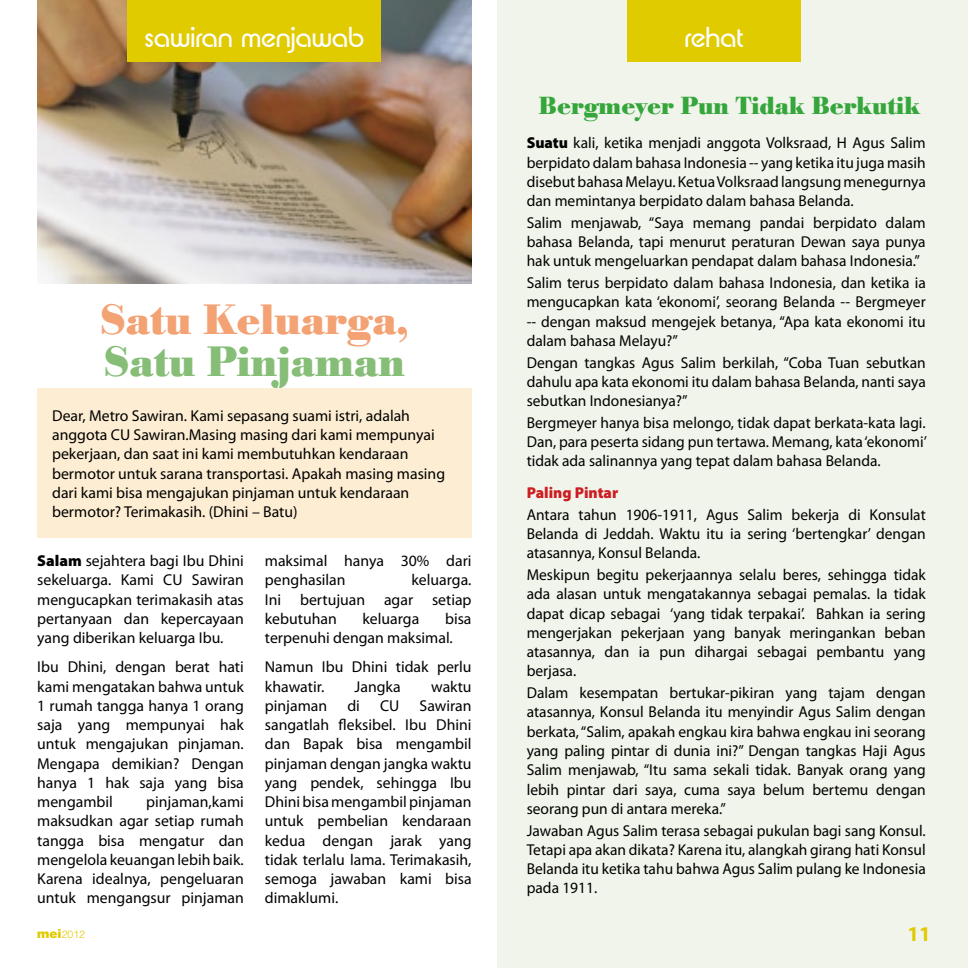
<style>
.page{position:relative;width:968px;height:968px;background:#fff}
.page>*{position:absolute;margin:0;border:0;box-sizing:border-box;transform-origin:0 0}
.t1{font:42px "Poster";color:#f3a274}
.t2{font:42px "Poster";color:#86be78}
.t3{font:28px "Brian Becker";color:#fff}
.t4{font:24.5px "Poster";color:#35a63b}
.t5{font:700 21px "Myriad Pro";color:#e0ca00}
.t6{font:15.75px/19.2px "Myriad Pro";color:#000;text-align:justify}
.t7{font:900 15.75px "Myriad Pro";color:#cc1d22}
.t8{font:300 10.5px "Helvetica LT Std";color:#e0ca00}
.s1{font-weight:900}
.s2{font-weight:900;font-size:12.25px}
</style>
<div class="page">
<div style="left:37px;top:388px;width:434px;height:150px;background:#fdedd2"></div>
<div style="left:497px;top:0;width:470px;height:967px;background:#f1f4ea"></div>
<div style="left:627px;top:0;width:173px;height:62px;background:#e0ca00"></div>
<img style="left:37px;top:0;width:434px;height:284px">
<div style="left:128px;top:0;width:253px;height:62px;background:#e0ca00"></div>
<h2 class="t3" style="left:145px;top:21px;width:221px">sawiran menjawab</h2>
<h1 class="t1" style="left:100px;top:294px;width:309px">Satu Keluarga,</h1>
<h1 class="t2" style="left:104px;top:336px;width:302px">Satu Pinjaman</h1>
<p class="t6" style="left:52px;top:405px;width:394px;text-align:left">Dear, Metro Sawiran. Kami sepasang suami istri, adalah anggota CU Sawiran.Masing masing dari kami mempunyai pekerjaan, dan saat ini kami membutuhkan kendaraan bermotor untuk sarana transportasi. Apakah masing masing dari kami bisa mengajukan pinjaman untuk kendaraan bermotor? Terimakasih. (Dhini – Batu)</p>
<p class="t6" style="left:37px;top:551px;width:208px"><span class="s1">Salam</span> sejahtera bagi Ibu Dhini sekeluarga. Kami CU Sawiran mengucapkan terimakasih atas pertanyaan dan kepercayaan yang diberikan keluarga Ibu.</p>
<p class="t6" style="left:37px;top:657px;width:208px">Ibu Dhini, dengan berat hati kami mengatakan bahwa untuk 1 rumah tangga hanya 1 orang saja yang mempunyai hak untuk mengajukan pinjaman.<br>Mengapa demikian? Dengan hanya 1 hak saja yang bisa mengambil</p>
<p class="t6" style="left:265px;top:551px;width:208px">maksimal hanya 30% dari penghasilan</p>
<p class="t6" style="left:265px;top:570px;width:208px;text-indent:147px">keluarga.<br>Ini bertujuan agar setiap kebutuhan</p>
<p class="t6" style="left:265px;top:608px;width:208px;text-indent:180px">bisa terpenuhi dengan maksimal.</p>
<p class="t6" style="left:265px;top:657px;width:208px">Namun Ibu Dhini tidak perlu khawatir.</p>
<p class="t6" style="left:362px;top:608px;width:58px">keluarga</p>
<p class="t6" style="left:354px;top:676px;width:48px">Jangka</p>
<p class="t6" style="left:431px;top:676px;width:42px">waktu</p>
<p class="t6" style="left:265px;top:695px;width:64px">pinjaman</p>
<p class="t6" style="left:347px;top:695px;width:14px">di</p>
<p class="t6" style="left:380px;top:695px;width:21px">CU</p>
<p class="t6" style="left:265px;top:695px;width:208px;text-indent:155px">Sawiran sangatlah fleksibel. Ibu Dhini dan Bapak bisa mengambil pinjaman dengan jangka waktu yang pendek, sehingga Ibu Dhini bisa mengambil pinjaman untuk pembelian kendaraan kedua dengan jarak yang tidak terlalu lama. Terimakasih, semoga jawaban kami bisa dimaklumi.</p>
<p class="t6" style="left:37px;top:791px;width:208px;text-indent:109px">pinjaman,kami maksudkan agar setiap rumah tangga bisa mengatur dan mengelola keuangan lebih baik.<br>Karena idealnya, pengeluaran untuk mengangsur pinjaman</p>
<h2 class="t3" style="left:684px;top:21px;width:60px">rehat</h2>
<h3 class="t4" style="left:538px;top:91px;width:382px">Bergmeyer Pun Tidak Berkutik</h3>
<p class="t6" style="left:526px;top:133px;width:400px"><span class="s1">Suatu</span> kali, ketika menjadi anggota Volksraad, H Agus Salim berpidato dalam bahasa Indonesia -- yang ketika itu juga masih disebut bahasa Melayu. Ketua Volksraad langsung menegurnya dan memintanya berpidato dalam bahasa Belanda.</p>
<p class="t6" style="left:526px;top:213px;width:400px">Salim menjawab, “Saya memang pandai berpidato dalam bahasa Belanda, tapi menurut peraturan Dewan saya punya hak untuk mengeluarkan pendapat dalam bahasa Indonesia.”</p>
<p class="t6" style="left:526px;top:273px;width:400px">Salim terus berpidato dalam bahasa Indonesia, dan ketika ia mengucapkan kata ‘ekonomi’, seorang Belanda -- Bergmeyer -- dengan maksud mengejek betanya, “Apa kata ekonomi itu dalam bahasa Melayu?”</p>
<p class="t6" style="left:526px;top:352px;width:400px">Dengan tangkas Agus Salim berkilah, “Coba Tuan sebutkan dahulu apa kata ekonomi itu dalam bahasa Belanda, nanti saya sebutkan Indonesianya?”</p>
<p class="t6" style="left:526px;top:412px;width:402px">Bergmeyer hanya bisa melongo, tidak dapat berkata-kata lagi.<br>Dan, para peserta sidang pun tertawa. Memang, kata ‘ekonomi’ tidak ada salinannya yang tepat dalam bahasa Belanda.</p>
<p class="t7" style="left:526px;top:482px;width:93px">Paling Pintar</p>
<p class="t6" style="left:526px;top:504px;width:400px">Antara tahun 1906-1911, Agus Salim bekerja di Konsulat Belanda di Jeddah. Waktu itu ia sering ‘bertengkar’ dengan atasannya, Konsul Belanda.</p>
<p class="t6" style="left:526px;top:565px;width:400px">Meskipun begitu pekerjaannya selalu beres, sehingga tidak ada alasan untuk mengatakannya sebagai pemalas. Ia tidak dapat dicap sebagai ‘yang tidak terpakai’. Bahkan ia sering mengerjakan pekerjaan yang banyak meringankan beban atasannya, dan ia pun dihargai sebagai pembantu yang berjasa.</p>
<p class="t6" style="left:526px;top:683px;width:400px">Dalam kesempatan bertukar-pikiran yang tajam dengan atasannya, Konsul Belanda itu menyindir Agus Salim dengan berkata, “Salim, apakah engkau kira bahwa engkau ini seorang yang paling pintar di dunia ini?” Dengan tangkas Haji Agus Salim menjawab, “Itu sama sekali tidak. Banyak orang yang lebih pintar dari saya, cuma saya belum bertemu dengan seorang pun di antara mereka.”</p>
<p class="t6" style="left:526px;top:820px;width:400px">Jawaban Agus Salim terasa sebagai pukulan bagi sang Konsul.<br>Tetapi apa akan dikata? Karena itu, alangkah girang hati Konsul Belanda itu ketika tahu bahwa Agus Salim pulang ke Indonesia pada 1911.</p>
<p class="t8" style="left:37px;top:927px;width:49px"><span class="s2">mei</span>2012</p>
<h3 class="t5" style="left:907px;top:920px;width:25px">11</h3>
</div>
